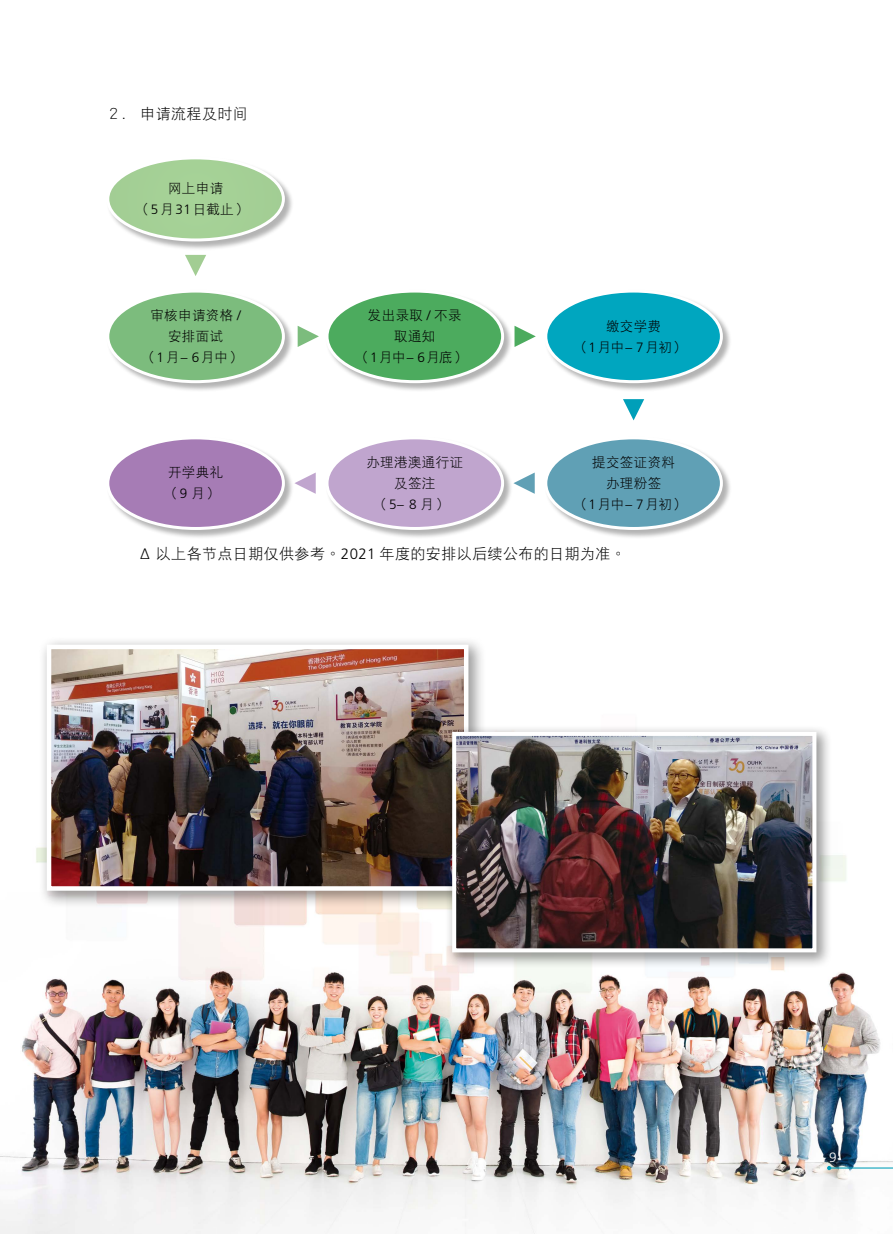
<style>
.page{position:relative;width:893px;height:1234px;background:#fff}
.page>*{position:absolute;margin:0;border:0;box-sizing:border-box;transform-origin:0 0}
.t1{font:15px "DF Hei GB5 HK W3";letter-spacing:.03em;color:#000}
.t2{font:13.5px/21px "DF Hei GB5 HK W3";letter-spacing:.03em;color:#000;text-align:center}
.t3{font:300 13.5px "Frutiger LT Std";color:#fff}
.s1{font-family:"Frutiger LT Std";font-weight:300}
</style>
<div class="page">
<img style="left:0;top:254px;width:893px;height:979px">
<div style="left:107px;top:156px;width:187px;height:95px;background:#000;opacity:.3"></div>
<svg style="left:108px;top:158px;width:175px;height:82px"></svg>
<div style="left:106px;top:156px;width:179px;height:85px;border:3px solid #fff;border-radius:50%"></div>
<div style="left:106px;top:289px;width:188px;height:103px;background:#000;opacity:.3"></div>
<div style="left:108px;top:291px;width:175px;height:90px;background:#7cbc7d;border-radius:50%"></div>
<div style="left:106px;top:289px;width:179px;height:94px;border:3px solid #fff;border-radius:50%"></div>
<div style="left:325px;top:289px;width:188px;height:103px;background:#000;opacity:.3"></div>
<div style="left:327px;top:291px;width:176px;height:90px;background:#4cab5e;border-radius:50%"></div>
<div style="left:325px;top:289px;width:179px;height:94px;border:3px solid #fff;border-radius:50%"></div>
<div style="left:544px;top:289px;width:188px;height:103px;background:#000;opacity:.3"></div>
<div style="left:546px;top:291px;width:175px;height:90px;background:#00a6bf;border-radius:50%"></div>
<div style="left:544px;top:289px;width:179px;height:94px;border:3px solid #fff;border-radius:50%"></div>
<div style="left:106px;top:436px;width:188px;height:102px;background:#000;opacity:.3"></div>
<div style="left:108px;top:438px;width:175px;height:90px;background:#a67cb5;border-radius:50%"></div>
<div style="left:106px;top:436px;width:179px;height:94px;border:3px solid #fff;border-radius:50%"></div>
<div style="left:325px;top:436px;width:188px;height:102px;background:#000;opacity:.3"></div>
<div style="left:327px;top:438px;width:176px;height:90px;background:#c0a5ce;border-radius:50%"></div>
<div style="left:325px;top:436px;width:179px;height:94px;border:3px solid #fff;border-radius:50%"></div>
<div style="left:544px;top:436px;width:188px;height:102px;background:#000;opacity:.3"></div>
<div style="left:546px;top:438px;width:175px;height:90px;background:#60a0b5;border-radius:50%"></div>
<div style="left:544px;top:436px;width:179px;height:94px;border:3px solid #fff;border-radius:50%"></div>
<svg style="left:185px;top:255px;width:21px;height:21px"></svg>
<svg style="left:294px;top:472px;width:22px;height:21px"></svg>
<svg style="left:298px;top:325px;width:21px;height:22px"></svg>
<svg style="left:514px;top:325px;width:22px;height:22px"></svg>
<svg style="left:623px;top:399px;width:21px;height:21px"></svg>
<svg style="left:513px;top:472px;width:22px;height:21px"></svg>
<div style="left:38px;top:635px;width:449px;height:273px;background:#000;opacity:.4"></div>
<img style="left:52px;top:649px;width:411px;height:236px">
<div style="left:47px;top:644px;width:421px;height:246px;border:4px solid #fff"></div>
<div style="left:444px;top:723px;width:389px;height:245px;background:#000;opacity:.4"></div>
<img style="left:457px;top:736px;width:354px;height:211px">
<div style="left:452px;top:731px;width:364px;height:221px;border:4px solid #fff"></div>
<hr style="left:829px;top:1167px;width:64px;height:1px;background:#009fb9">
<svg style="left:827px;top:1165px;width:4px;height:4px"></svg>
<p class="t1" style="left:106px;top:106px;width:143px">２<span class="s1">.</span> 申請流程及時間</p>
<p class="t2" style="left:137px;top:177px;width:112px">網上申請<br>（<span class="s1">5</span>月<span class="s1">31</span>日截止）</p>
<p class="t2" style="left:143px;top:304px;width:100px">審核申請資格 <span class="s1">/</span>安排面試<br>（<span class="s1">1</span>月<span class="s1">– 6</span>月中）</p>
<p class="t2" style="left:357px;top:304px;width:111px">發出錄取 <span class="s1">/</span> 不錄取通知<br>（<span class="s1">1</span>月中<span class="s1">– 6</span>月底）</p>
<p class="t2" style="left:575px;top:315px;width:111px">繳交學費<br>（<span class="s1">1</span>月中<span class="s1">– 7</span>月初）</p>
<p class="t2" style="left:166px;top:461px;width:59px;text-align:left">開學典禮（<span class="s1">9</span> 月）</p>
<p class="t2" style="left:366px;top:451px;width:98px">辦理港澳通行證及簽注<br>（<span class="s1">5– 8</span> 月）</p>
<p class="t2" style="left:575px;top:451px;width:111px">提交簽證資料<br>辦理粉簽<br>（<span class="s1">1</span>月中<span class="s1">– 7</span>月初）</p>
<p class="t1" style="left:140px;top:545px;width:487px"><span class="s1">∆</span> 以上各節點日期僅供參考。<span class="s1">2021</span> 年度的安排以後續公布的日期為准。</p>
<p class="t3" style="left:829px;top:1149px;width:9px">9</p>
</div>
